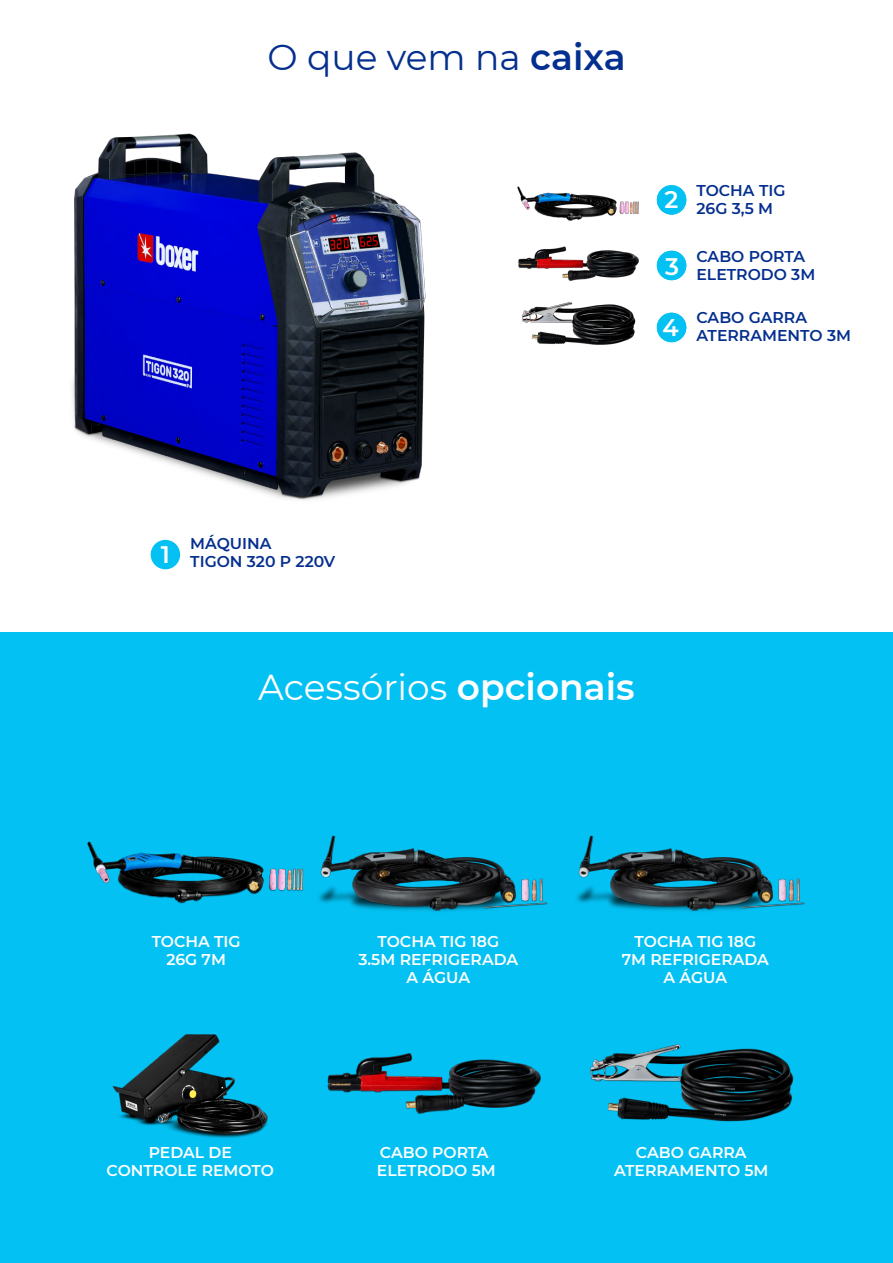
<style>
.page{position:relative;width:893px;height:1263px;background:#fff}
.page>*{position:absolute;margin:0;border:0;box-sizing:border-box;transform-origin:0 0}
.t1{font:36px "Montserrat";color:#fff}
.t2{font:36px "Montserrat";color:#042f8e}
.t3{font:600 24px "Montserrat";color:#fff}
.t4{font:600 15.6px/18px "Montserrat";color:#fff;text-align:center}
.t5{font:600 15.6px/18px "Montserrat";color:#042f8e}
.s1{font-weight:600}
</style>
<div class="page">
<div style="left:0;top:631px;width:893px;height:632px;background:#04c1f3"></div>
<img style="left:327px;top:1053px;width:214px;height:61px">
<img style="left:112px;top:1034px;width:156px;height:104px">
<img style="left:87px;top:841px;width:217px;height:63px">
<img style="left:319px;top:835px;width:229px;height:77px">
<img style="left:577px;top:835px;width:228px;height:77px">
<img style="left:590px;top:1044px;width:204px;height:78px">
<img style="left:72px;top:133px;width:354px;height:411px">
<div style="left:151px;top:540px;width:29px;height:29px;background:#04c1f3;border-radius:50%"></div>
<img style="left:518px;top:246px;width:121px;height:35px">
<div style="left:657px;top:313px;width:29px;height:29px;background:#04c1f3;border-radius:50%"></div>
<div style="left:657px;top:251px;width:29px;height:29px;background:#04c1f3;border-radius:50%"></div>
<img style="left:517px;top:186px;width:122px;height:35px">
<div style="left:657px;top:185px;width:29px;height:30px;background:#04c1f3;border-radius:50%"></div>
<img style="left:522px;top:301px;width:114px;height:44px">
<h1 class="t2" style="left:267px;top:32px;width:360px">O que vem na <span class="s1">caixa</span></h1>
<h2 class="t3" style="left:665px;top:182px;width:15px">2</h2>
<p class="t5" style="left:696px;top:181px;width:90px">TOCHA TIG<br>26G 3,5 M</p>
<h2 class="t3" style="left:665px;top:250px;width:15px">3</h2>
<p class="t5" style="left:696px;top:247px;width:120px">CABO PORTA<br>ELETRODO 3M</p>
<h2 class="t3" style="left:662px;top:311px;width:18px">4</h2>
<p class="t5" style="left:696px;top:308px;width:156px">CABO GARRA<br>ATERRAMENTO 3M</p>
<h2 class="t3" style="left:161px;top:537px;width:11px">1</h2>
<p class="t5" style="left:190px;top:534px;width:146px">MÁQUINA<br>TIGON 320 P 220V</p>
<h1 class="t1" style="left:258px;top:663px;width:378px">Acessórios <span class="s1">opcionais</span></h1>
<p class="t4" style="left:152px;top:931px;width:90px">TOCHA TIG<br>26G 7M</p>
<p class="t4" style="left:358px;top:931px;width:161px">TOCHA TIG 18G<br>3.5M REFRIGERADA<br>A ÁGUA</p>
<p class="t4" style="left:622px;top:931px;width:149px">TOCHA TIG 18G<br>7M REFRIGERADA<br>A ÁGUA</p>
<p class="t4" style="left:107px;top:1142px;width:169px">PEDAL DE<br>CONTROLE REMOTO</p>
<p class="t4" style="left:377px;top:1142px;width:120px;text-align:left">CABO PORTA<br>ELETRODO 5M</p>
<p class="t4" style="left:614px;top:1142px;width:156px">CABO GARRA<br>ATERRAMENTO 5M</p>
</div>
